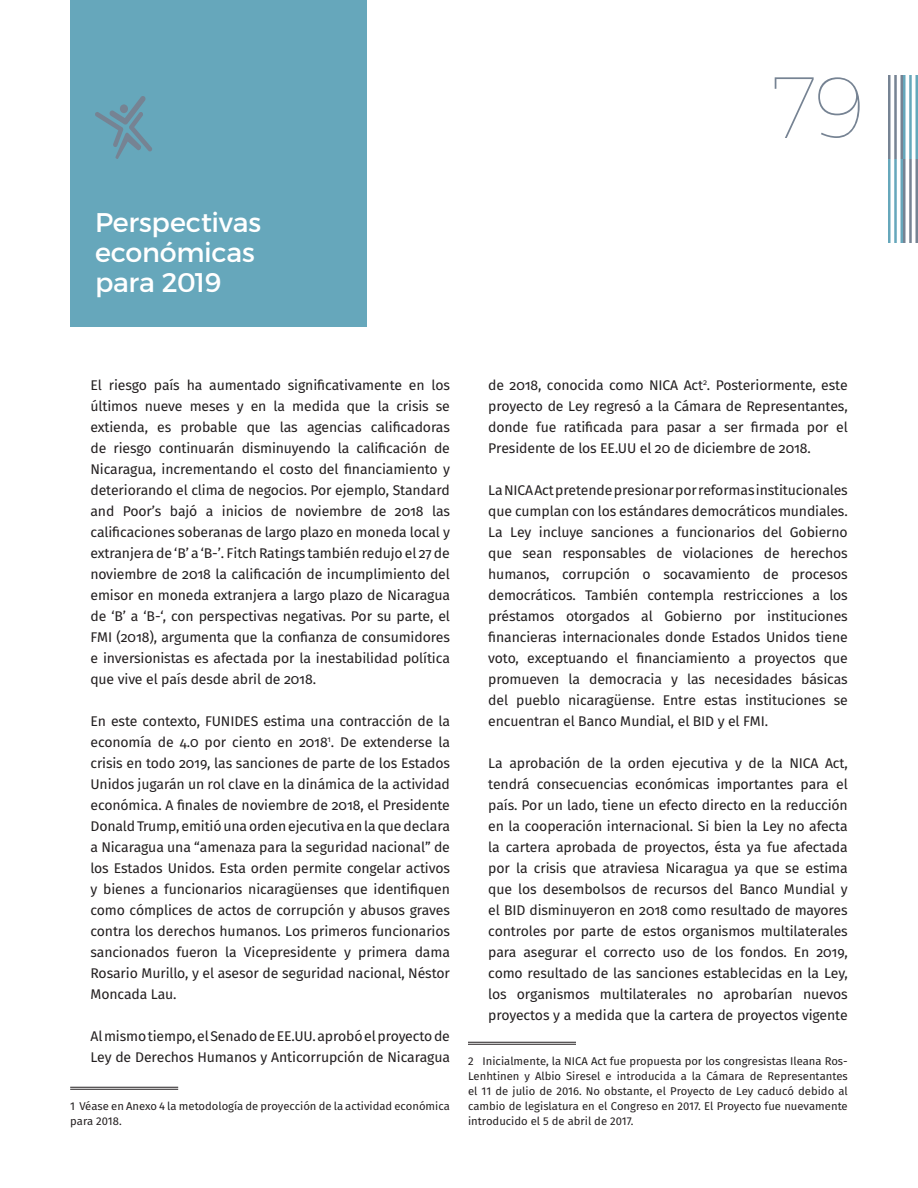
<style>
.page{position:relative;width:918px;height:1188px;background:#fff}
.page>*{position:absolute;margin:0;border:0;box-sizing:border-box;transform-origin:0 0}
.t1{font:100 86.85px "Montserrat";color:#768393}
.t2{font:27px/30px "Montserrat";letter-spacing:-.01em;color:#fff}
.Párrafo{font:14.1px/21px "Fira Sans";letter-spacing:-.01em;color:#231f20;text-align:justify}
.pie_de_página{font:11.25px/15px "Fira Sans";color:#231f20}
</style>
<div class="page">
<div style="left:70px;top:0;width:297px;height:327px;background:#66a7bb"></div>
<hr style="left:888px;top:159px;width:3px;height:84px;background:#66a7bb">
<hr style="left:894px;top:159px;width:3px;height:84px;background:#66a7bb">
<hr style="left:900px;top:159px;width:3px;height:84px;background:#66a7bb">
<hr style="left:888px;top:75px;width:3px;height:84px;background:#768393">
<hr style="left:894px;top:75px;width:3px;height:84px;background:#768393">
<hr style="left:900px;top:75px;width:3px;height:84px;background:#768393">
<hr style="left:915px;top:75px;width:3px;height:84px;background:#66a7bb">
<hr style="left:909px;top:75px;width:3px;height:84px;background:#66a7bb">
<hr style="left:903px;top:75px;width:3px;height:84px;background:#66a7bb">
<hr style="left:915px;top:159px;width:3px;height:84px;background:#768393">
<hr style="left:909px;top:159px;width:3px;height:84px;background:#768393">
<hr style="left:903px;top:159px;width:3px;height:84px;background:#768393">
<svg style="left:95px;top:96px;width:57px;height:63px"></svg>
<hr style="left:70px;top:1087px;width:108px;height:1px;background:#231f20">
<hr style="left:70px;top:1089px;width:108px;height:1px;background:#231f20">
<hr style="left:468px;top:1042px;width:108px;height:1px;background:#231f20">
<hr style="left:468px;top:1044px;width:108px;height:1px;background:#231f20">
<p class="t2" style="left:95px;top:207px;width:168px">Perspectivas económicas para 2019</p>
<p class="t1" style="left:771px;top:54px;width:95px">79</p>
<p class="Párrafo" style="left:90px;top:374px;width:361px">El riesgo país ha aumentado significativamente en los últimos nueve meses y en la medida que la crisis se extienda, es probable que las agencias calificadoras de riesgo continuarán disminuyendo la calificación de Nicaragua, incrementando el costo del financiamiento y deteriorando el clima de negocios. Por ejemplo, Standard and Poor’s bajó a inicios de noviembre de 2018 las calificaciones soberanas de largo plazo en moneda local y extranjera de ‘B’ a ‘B-’. Fitch Ratings también redujo el 27 de noviembre de 2018 la calificación de incumplimiento del emisor en moneda extranjera a largo plazo de Nicaragua de ‘B’ a ‘B-‘, con perspectivas negativas. Por su parte, el FMI (2018), argumenta que la confianza de consumidores e inversionistas es afectada por la inestabilidad política que vive el país desde abril de 2018.</p>
<p class="Párrafo" style="left:90px;top:710px;width:361px">En este contexto, FUNIDES estima una contracción de la economía de 4.0 por ciento en 2018<sup>1</sup>. De extenderse la crisis en todo 2019, las sanciones de parte de los Estados Unidos jugarán un rol clave en la dinámica de la actividad económica. A finales de noviembre de 2018, el Presidente Donald Trump, emitió una orden ejecutiva en la que declara a Nicaragua una “amenaza para la seguridad nacional” de los Estados Unidos. Esta orden permite congelar activos y bienes a funcionarios nicaragüenses que identifiquen como cómplices de actos de corrupción y abusos graves contra los derechos humanos. Los primeros funcionarios sancionados fueron la Vicepresidente y primera dama Rosario Murillo, y el asesor de seguridad nacional, Néstor Moncada Lau.</p>
<p class="Párrafo" style="left:90px;top:1025px;width:361px">Al mismo tiempo, el Senado de EE.UU. aprobó el proyecto de<br>Ley de Derechos Humanos y Anticorrupción de Nicaragua</p>
<p class="pie_de_página" style="left:70px;top:1098px;width:381px">1 Véase en Anexo 4 la metodología de proyección de la actividad económica para 2018.</p>
<p class="Párrafo" style="left:488px;top:374px;width:361px">de 2018, conocida como NICA Act<sup>2</sup>. Posteriormente, este proyecto de Ley regresó a la Cámara de Representantes, donde fue ratificada para pasar a ser firmada por el Presidente de los EE.UU el 20 de diciembre de 2018.</p>
<p class="Párrafo" style="left:488px;top:479px;width:361px">La NICA Act pretende presionar por reformas institucionales que cumplan con los estándares democráticos mundiales.<br>La Ley incluye sanciones a funcionarios del Gobierno que sean responsables de violaciones de herechos humanos, corrupción o socavamiento de procesos democráticos. También contempla restricciones a los préstamos otorgados al Gobierno por instituciones financieras internacionales donde Estados Unidos tiene voto, exceptuando el financiamiento a proyectos que promueven la democracia y las necesidades básicas del pueblo nicaragüense. Entre estas instituciones se encuentran el Banco Mundial, el BID y el FMI.</p>
<p class="Párrafo" style="left:488px;top:752px;width:361px">La aprobación de la orden ejecutiva y de la NICA Act, tendrá consecuencias económicas importantes para el país. Por un lado, tiene un efecto directo en la reducción en la cooperación internacional. Si bien la Ley no afecta la cartera aprobada de proyectos, ésta ya fue afectada por la crisis que atraviesa Nicaragua ya que se estima que los desembolsos de recursos del Banco Mundial y el BID disminuyeron en 2018 como resultado de mayores controles por parte de estos organismos multilaterales para asegurar el correcto uso de los fondos. En 2019, como resultado de las sanciones establecidas en la Ley, los organismos multilaterales no aprobarían nuevos proyectos y a medida que la cartera de proyectos vigente</p>
<p class="pie_de_página" style="left:468px;top:1053px;width:381px;text-align:justify">2 Inicialmente, la NICA Act fue propuesta por los congresistas Ileana Ros-Lenhtinen y Albio Siresel e introducida a la Cámara de Representantes el 11 de julio de 2016. No obstante, el Proyecto de Ley caducó debido al cambio de legislatura en el Congreso en 2017. El Proyecto fue nuevamente introducido el 5 de abril de 2017.</p>
</div>
